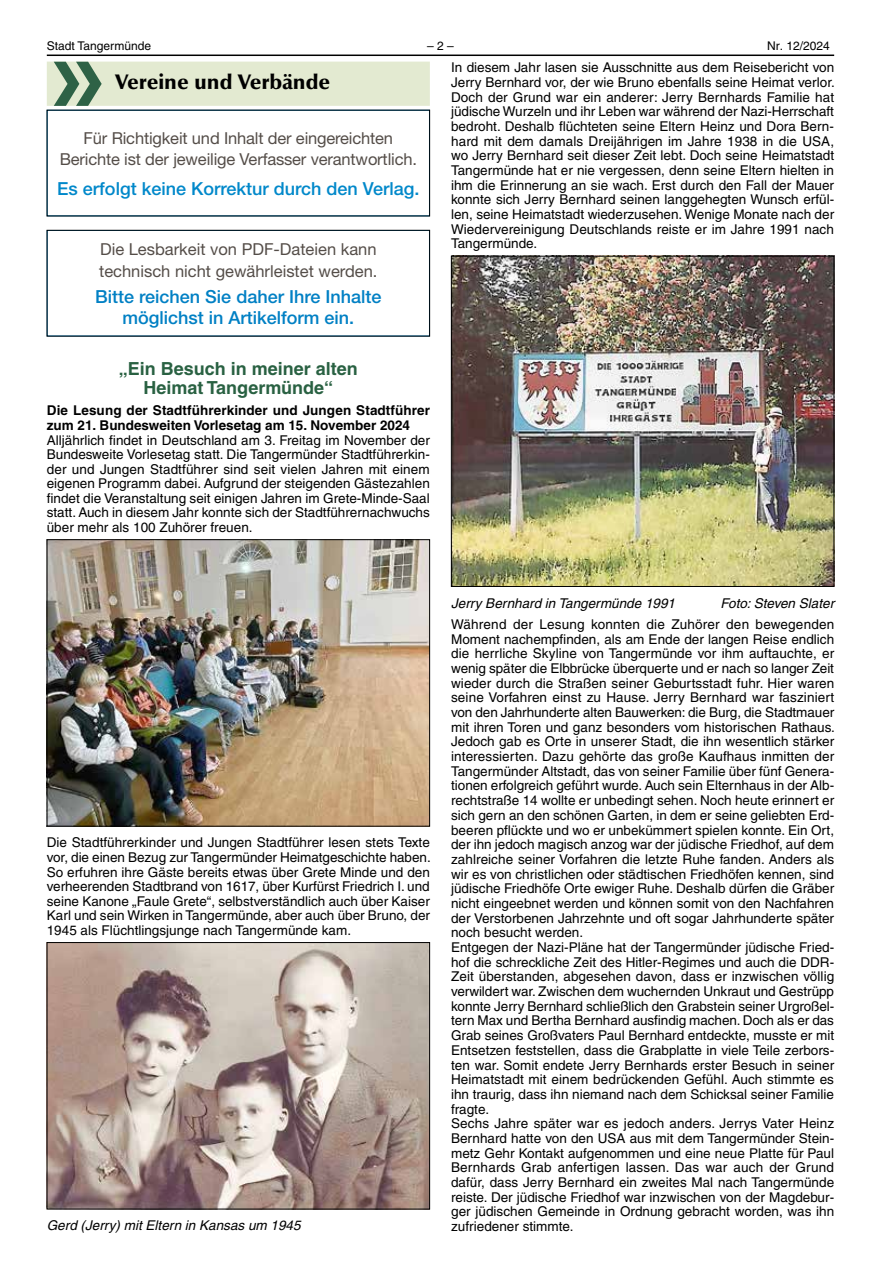
<style>
.page{position:relative;width:881px;height:1263px;background:#fff}
.page>*{position:absolute;margin:0;border:0;box-sizing:border-box;transform-origin:0 0}
.t1{font:700 115.95px "Myriad";color:#2e6246}
.t2{font:900 21px "Optima LT";color:#000}
.t3{font:500 18px/21.6px "Helvetica Neue LT";color:#0080c4;text-align:center}
.t4{font:700 18px/19.5px "Helvetica LT";color:#296142;text-align:center}
.t5{font:500 18px "Helvetica Neue LT";color:#0088ca}
.t6{font:16.5px/21.6px "Helvetica Neue LT";letter-spacing:-.01em;color:#544d48;text-align:center}
.t7{font:13.5px/14.7px "Helvetica LT";color:#000;text-align:justify}
.t8{font:700 13.5px/14.5px "Helvetica LT";letter-spacing:.005em;color:#000}
.t9{font:italic 13.5px "Helvetica LT";color:#000}
.t10{font:12px "Helvetica LT";color:#000}
</style>
<div class="page">
<hr style="left:47px;top:55px;width:786px;height:1px;background:#000">
<img style="left:453px;top:258px;width:378px;height:327px">
<div style="left:451px;top:256px;width:382px;height:331px;border:1px solid #000"></div>
<div style="left:47px;top:62px;width:382px;height:44px;background:#e3ead1"></div>
<div style="left:47px;top:230px;width:382px;height:106px;border:1px solid #000"></div>
<img style="left:49px;top:541px;width:378px;height:283px">
<div style="left:47px;top:539px;width:382px;height:287px;border:1px solid #000"></div>
<img style="left:49px;top:944px;width:378px;height:263px">
<div style="left:47px;top:942px;width:382px;height:267px;border:1px solid #000"></div>
<p class="t10" style="left:47px;top:39px;width:106px">Stadt Tangermünde</p>
<p class="t10" style="left:427px;top:39px;width:28px">– 2 –</p>
<p class="t10" style="left:766px;top:39px;width:64px">Nr. 12/2024</p>
<p class="t7" style="left:451px;top:60px;width:385px">In diesem Jahr lasen sie Ausschnitte aus dem Reisebericht von Jerry Bernhard vor, der wie Bruno ebenfalls seine Heimat verlor.<br>Doch der Grund war ein anderer: Jerry Bernhards Familie hat jüdische Wurzeln und ihr Leben war während der Nazi-Herrschaft bedroht. Deshalb flüchteten seine Eltern Heinz und Dora Bern&shy;hard mit dem damals Dreijährigen im Jahre 1938 in die USA, wo Jerry Bernhard seit dieser Zeit lebt. Doch seine Heimatstadt Tangermünde hat er nie vergessen, denn seine Eltern hielten in ihm die Erinnerung an sie wach. Erst durch den Fall der Mauer konnte sich Jerry Bernhard seinen langgehegten Wunsch erfül&shy;len, seine Heimatstadt wiederzusehen. Wenige Monate nach der Wiedervereinigung Deutschlands reiste er im Jahre 1991 nach Tangermünde.</p>
<h1 class="t1" style="left:51px;top:14px;width:55px">»</h1>
<h2 class="t2" style="left:115px;top:69px;width:217px">Vereine und Verbände</h2>
<p class="t6" style="left:60px;top:127px;width:358px">Für Richtigkeit und Inhalt der eingereichten<br>Berichte ist der jeweilige Verfasser verantwortlich.</p>
<h3 class="t5" style="left:57px;top:178px;width:363px">Es erfolgt keine Korrektur durch den Verlag.</h3>
<p class="t6" style="left:99px;top:238px;width:280px;text-align:left">Die Lesbarkeit von PDF-Dateien kann technisch nicht gewährleistet werden.</p>
<h3 class="t3" style="left:95px;top:285px;width:288px">Bitte reichen Sie daher Ihre Inhalte möglichst in Artikelform ein.</h3>
<h3 class="t4" style="left:119px;top:359px;width:240px">„Ein Besuch in meiner alten<br>Heimat Tangermünde“</h3>
<p class="t8" style="left:47px;top:403px;width:384px">Die Lesung der Stadtführerkinder und Jungen Stadtführer zum 21. Bundesweiten Vorlesetag am 15. November 2024</p>
<p class="t7" style="left:47px;top:432px;width:384px">Alljährlich findet in Deutschland am 3. Freitag im November der Bundesweite Vorlesetag statt. Die Tangermünder Stadtführerkin&shy;der und Jungen Stadtführer sind seit vielen Jahren mit einem eigenen Programm dabei. Aufgrund der steigenden Gästezahlen findet die Veranstaltung seit einigen Jahren im Grete-Minde-Saal statt. Auch in diesem Jahr konnte sich der Stadtführernachwuchs über mehr als 100 Zuhörer freuen.</p>
<p class="t7" style="left:47px;top:835px;width:385px">Die Stadtführerkinder und Jungen Stadtführer lesen stets Texte vor, die einen Bezug zur Tangermünder Heimatgeschichte haben.<br>So erfuhren ihre Gäste bereits etwas über Grete Minde und den verheerenden Stadtbrand von 1617, über Kurfürst Friedrich I. und seine Kanone „Faule Grete“, selbstverständlich auch über Kaiser Karl und sein Wirken in Tangermünde, aber auch über Bruno, der 1945 als Flüchtlingsjunge nach Tangermünde kam.</p>
<p class="t9" style="left:47px;top:1218px;width:255px">Gerd (Jerry) mit Eltern in Kansas um 1945</p>
<p class="t9" style="left:451px;top:595px;width:225px">Jerry Bernhard in Tangermünde 1991</p>
<p class="t9" style="left:720px;top:595px;width:115px">Foto: Steven Slater</p>
<p class="t7" style="left:451px;top:617px;width:385px;text-align:left">Während der Lesung konnten die Zuhörer den bewegenden Moment nachempfinden, als am Ende der langen Reise endlich die herrliche Skyline von Tangermünde vor ihm auftauchte, er wenig später die Elbbrücke überquerte und er nach so langer Zeit wieder durch die Straßen seiner Geburtsstadt fuhr. Hier waren seine Vorfahren einst zu Hause. Jerry Bernhard war fasziniert von den Jahrhunderte alten Bauwerken: die Burg, die Stadtmauer mit ihren Toren und ganz besonders vom historischen Rathaus.<br>Jedoch gab es Orte in unserer Stadt, die ihn wesentlich stärker interessierten. Dazu gehörte das große Kaufhaus inmitten der Tangermünder Altstadt, das von seiner Familie über fünf Genera&shy;tionen erfolgreich geführt wurde. Auch sein Elternhaus in der Alb&shy;rechtstraße 14 wollte er unbedingt sehen. Noch heute erinnert er sich gern an den schönen Garten, in dem er seine geliebten Erd&shy;beeren pflückte und wo er unbekümmert spielen konnte. Ein Ort, der ihn jedoch magisch anzog war der jüdische Friedhof, auf dem zahlreiche seiner Vorfahren die letzte Ruhe fanden. Anders als wir es von christlichen oder städtischen Friedhöfen kennen, sind jüdische Friedhöfe Orte ewiger Ruhe. Deshalb dürfen die Gräber nicht eingeebnet werden und können somit von den Nachfahren der Verstorbenen Jahrzehnte und oft sogar Jahrhunderte später noch besucht werden.<br>Entgegen der Nazi-Pläne hat der Tangermünder jüdische Fried&shy;hof die schreckliche Zeit des Hitler-Regimes und auch die DDR-Zeit überstanden, abgesehen davon, dass er inzwischen völlig verwildert war. Zwischen dem wuchernden Unkraut und Gestrüpp konnte Jerry Bernhard schließlich den Grabstein seiner Urgroßel&shy;tern Max und Bertha Bernhard ausfindig machen. Doch als er das Grab seines Großvaters Paul Bernhard entdeckte, musste er mit Entsetzen feststellen, dass die Grabplatte in viele Teile zerbors&shy;ten war. Somit endete Jerry Bernhards erster Besuch in seiner Heimatstadt mit einem bedrückenden Gefühl. Auch stimmte es ihn traurig, dass ihn niemand nach dem Schicksal seiner Familie fragte.<br>Sechs Jahre später war es jedoch anders. Jerrys Vater Heinz Bernhard hatte von den USA aus mit dem Tangermünder Stein&shy;metz Gehr Kontakt aufgenommen und eine neue Platte für Paul Bernhards Grab anfertigen lassen. Das war auch der Grund dafür, dass Jerry Bernhard ein zweites Mal nach Tangermünde reiste. Der jüdische Friedhof war inzwischen von der Magdebur&shy;ger jüdischen Gemeinde in Ordnung gebracht worden, was ihn zufriedener stimmte.</p>
</div>
